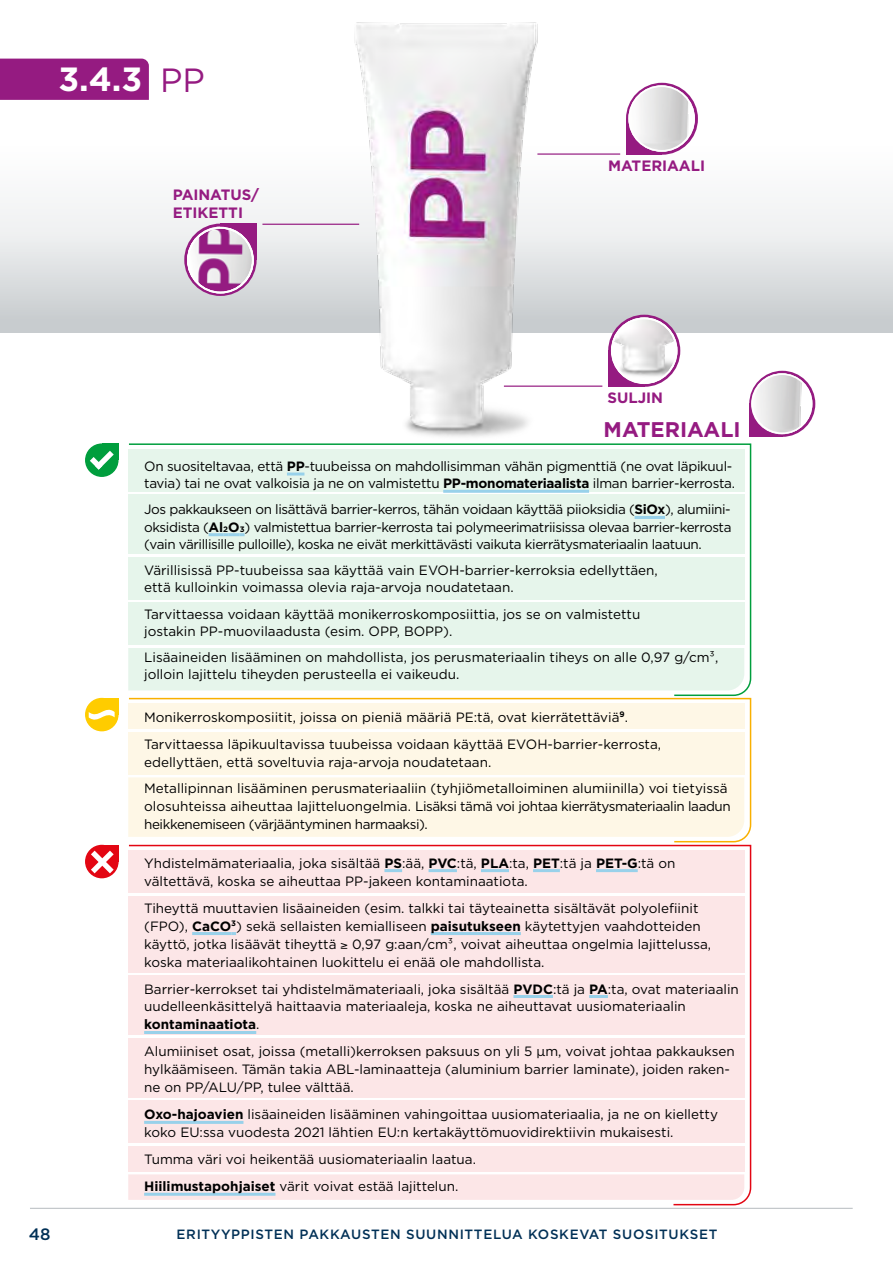
<style>
.page{position:relative;width:893px;height:1263px;background:#fff}
.page>*{position:absolute;margin:0;border:0;box-sizing:border-box;transform-origin:0 0}
.t1{font:700 33.6px "Gotham";color:#fff}
.t2{font:700 21.15px "Gotham";color:#951b81}
.t3{font:500 16.5px "Gotham";color:#003056}
.t4{font:700 15px/18px "Gotham";color:#951b81}
.t5{font:13.5px/18px "Gotham";color:#000}
.t6{font:13.5px/17.2px "Gotham";letter-spacing:-.03em;color:#000}
.t7{font:13.5px/17.2px "Gotham";letter-spacing:-.02em;color:#000}
.t8{font:500 13.5px "Gotham";letter-spacing:.05em;color:#003056}
.s1{font-weight:400;color:#951b81}
.s2{font-weight:700}
.s3{font-weight:700;font-size:7.8px}
</style>
<div class="page">
<div style="left:0;top:116px;width:893px;height:217px;background:linear-gradient(to bottom,#fff,#cbced2)"></div>
<hr style="left:537px;top:153px;width:83px;height:2px;background:#951b81">
<div style="left:626px;top:119px;width:36px;height:36px;background:#951b81"></div>
<svg style="left:627px;top:84px;width:69px;height:69px"></svg>
<div style="left:626px;top:83px;width:72px;height:72px;border:3px solid #951b81;border-radius:50%"></div>
<img style="left:628px;top:85px;width:67px;height:67px;border-radius:33px">
<div style="left:628px;top:85px;width:67px;height:67px;border:2px solid #fff;border-radius:50%"></div>
<hr style="left:504px;top:386px;width:98px;height:1px;background:#951b81">
<div style="left:608px;top:351px;width:36px;height:36px;background:#951b81"></div>
<div style="left:608px;top:315px;width:72px;height:72px;border:3px solid #951b81;border-radius:50%"></div>
<img style="left:611px;top:317px;width:66px;height:67px;border-radius:33px">
<div style="left:611px;top:317px;width:66px;height:67px;border:2px solid #fff;border-radius:50%"></div>
<img style="left:287px;top:22px;width:308px;height:415px">
<svg style="left:128px;top:697px;width:624px;height:146px;background:#fef6e5"></svg>
<svg style="left:128px;top:443px;width:624px;height:254px"></svg>
<div style="left:128px;top:449px;width:616px;height:42px;background:#e6f5eb"></div>
<div style="left:128px;top:557px;width:616px;height:42px;background:#e6f5eb"></div>
<div style="left:128px;top:648px;width:616px;height:42px;background:#e6f5eb"></div>
<div style="left:128px;top:602px;width:616px;height:43px;background:#e6f5eb"></div>
<div style="left:128px;top:494px;width:616px;height:60px;background:#e6f5eb"></div>
<svg style="left:128px;top:844px;width:624px;height:362px"></svg>
<div style="left:128px;top:850px;width:616px;height:43px;background:#fce6e7"></div>
<div style="left:128px;top:896px;width:616px;height:76px;background:#fce6e7"></div>
<div style="left:128px;top:975px;width:616px;height:60px;background:#fce6e7"></div>
<div style="left:128px;top:1100px;width:616px;height:43px;background:#fce6e7"></div>
<div style="left:128px;top:1174px;width:616px;height:26px;background:#fce6e7"></div>
<div style="left:128px;top:1146px;width:616px;height:25px;background:#fce6e7"></div>
<div style="left:128px;top:1038px;width:616px;height:59px;background:#fce6e7"></div>
<hr style="left:30px;top:1208px;width:823px;height:1px;background:#bec3c6">
<div style="left:102px;top:443px;width:17px;height:17px;background:#009e3d"></div>
<div style="left:86px;top:444px;width:32px;height:32px;background:#009e3d;border-radius:50%"></div>
<div style="left:85px;top:443px;width:34px;height:34px;border:1px solid #009e3d;border-radius:50%"></div>
<svg style="left:90px;top:451px;width:24px;height:19px"></svg>
<hr style="left:287px;top:472px;width:17px;height:3px;background:#98d1ea">
<hr style="left:443px;top:490px;width:146px;height:3px;background:#98d1ea">
<hr style="left:635px;top:516px;width:30px;height:3px;background:#98d1ea">
<hr style="left:209px;top:533px;width:14px;height:3px;background:#98d1ea">
<svg style="left:223px;top:533px;width:22px;height:3px"></svg>
<div style="left:749px;top:404px;width:33px;height:33px;background:#951b81"></div>
<div style="left:749px;top:371px;width:66px;height:66px;border:3px solid #951b81;border-radius:50%"></div>
<svg style="left:752px;top:373px;width:60px;height:61px"></svg>
<div style="left:752px;top:373px;width:60px;height:61px;border:2px solid #fff;border-radius:50%"></div>
<div style="left:0;top:59px;width:149px;height:41px;background:#951b81"></div>
<hr style="left:262px;top:224px;width:97px;height:1px;background:#951b81">
<div style="left:220px;top:224px;width:37px;height:36px;background:#951b81"></div>
<div style="left:184px;top:224px;width:73px;height:72px;border:3px solid #951b81;border-radius:50%"></div>
<img style="left:187px;top:227px;width:67px;height:66px;border-radius:33px">
<div style="left:187px;top:227px;width:67px;height:67px;border:2px solid #fff;border-radius:50%"></div>
<div style="left:102px;top:845px;width:17px;height:16px;background:#e30613"></div>
<div style="left:86px;top:845px;width:32px;height:32px;background:#e30613;border-radius:50%"></div>
<div style="left:85px;top:845px;width:34px;height:33px;border:1px solid #e30613;border-radius:50%"></div>
<svg style="left:91px;top:851px;width:23px;height:22px"></svg>
<hr style="left:384px;top:869px;width:18px;height:3px;background:#98d1ea">
<hr style="left:429px;top:869px;width:28px;height:3px;background:#98d1ea">
<hr style="left:481px;top:869px;width:28px;height:3px;background:#98d1ea">
<hr style="left:533px;top:869px;width:27px;height:3px;background:#98d1ea">
<hr style="left:596px;top:869px;width:42px;height:3px;background:#98d1ea">
<hr style="left:192px;top:932px;width:39px;height:3px;background:#98d1ea">
<svg style="left:231px;top:932px;width:5px;height:3px"></svg>
<hr style="left:431px;top:932px;width:90px;height:3px;background:#98d1ea">
<hr style="left:513px;top:995px;width:40px;height:3px;background:#98d1ea">
<hr style="left:589px;top:995px;width:19px;height:3px;background:#98d1ea">
<hr style="left:144px;top:1031px;width:112px;height:3px;background:#98d1ea">
<hr style="left:144px;top:1121px;width:99px;height:3px;background:#98d1ea">
<hr style="left:144px;top:1193px;width:131px;height:3px;background:#98d1ea">
<div style="left:102px;top:698px;width:17px;height:17px;background:#fc0"></div>
<div style="left:86px;top:699px;width:32px;height:32px;background:#fc0;border-radius:50%"></div>
<div style="left:85px;top:698px;width:34px;height:33px;border:1px solid #fc0;border-radius:50%"></div>
<svg style="left:89px;top:704px;width:26px;height:21px"></svg>
<h1 class="t1" style="left:58px;top:57px;width:148px">3.4.3 <span class="s1">PP</span></h1>
<p class="t4" style="left:173px;top:185px;width:88px">PAINATUS/<br>ETIKETTI</p>
<p class="t4" style="left:608px;top:157px;width:98px">MATERIAALI</p>
<p class="t3" style="left:29px;top:1223px;width:23px">48</p>
<p class="t4" style="left:607px;top:389px;width:57px">SULJIN</p>
<h2 class="t2" style="left:604px;top:416px;width:139px">MATERIAALI</h2>
<p class="t7" style="left:144px;top:457px;width:592px">On suositeltavaa, että <span class="s2">PP</span>-tuubeissa on mahdollisimman vähän pigmenttiä (ne ovat läpikuul&shy;tavia) tai ne ovat valkoisia ja ne on valmistettu <span class="s2">PP-monomateriaalista</span> ilman barrier-kerrosta.</p>
<p class="t6" style="left:144px;top:501px;width:589px">Jos pakkaukseen on lisättävä barrier-kerros, tähän voidaan käyttää piioksidia (<span class="s2">SiOx</span>), alumiini&shy;oksidista (<span class="s2">Al</span><span class="s3">2</span><span class="s2">O</span><span class="s3">3</span>) valmistettua barrier-kerrosta tai polymeerimatriisissa olevaa barrier-kerrosta (vain värillisille pulloille), koska ne eivät merkittävästi vaikuta kierrätysmateriaalin laatuun.</p>
<p class="t5" style="left:144px;top:561px;width:515px;line-height:17.2px">Värillisissä PP-tuubeissa saa käyttää vain EVOH-barrier-kerroksia edellyttäen, että kulloinkin voimassa olevia raja-arvoja noudatetaan.</p>
<p class="t5" style="left:144px;top:605px;width:498px;line-height:17.2px">Tarvittaessa voidaan käyttää monikerroskomposiittia, jos se on valmistettu jostakin PP-muovilaadusta (esim. OPP, BOPP).</p>
<p class="t5" style="left:144px;top:648px;width:576px;line-height:17.2px">Lisäaineiden lisääminen on mahdollista, jos perusmateriaalin tiheys on alle 0,97 g/cm³, jolloin lajittelu tiheyden perusteella ei vaikeudu.</p>
<p class="t5" style="left:144px;top:703px;width:519px;line-height:27px">Monikerroskomposiitit, joissa on pieniä määriä PE:tä, ovat kierrätettäviä<sup>9</sup>.<br>Tarvittaessa läpikuultavissa tuubeissa voidaan käyttää EVOH-barrier-kerrosta,</p>
<p class="t5" style="left:144px;top:748px;width:585px;line-height:27px">edellyttäen, että soveltuvia raja-arvoja noudatetaan.<br>Metallipinnan lisääminen perusmateriaaliin (tyhjiömetalloiminen alumiinilla) voi tietyissä</p>
<p class="t6" style="left:144px;top:797px;width:588px;line-height:18px">olosuhteissa aiheuttaa lajitteluongelmia. Lisäksi tämä voi johtaa kierrätysmateriaalin laadun heikkenemiseen (värjääntyminen harmaaksi).</p>
<p class="t5" style="left:144px;top:853px;width:533px">Yhdistelmämateriaalia, joka sisältää <span class="s2">PS</span>:ää, <span class="s2">PVC</span>:tä, <span class="s2">PLA</span>:ta, <span class="s2">PET</span>:tä ja <span class="s2">PET-G</span>:tä on vältettävä, koska se aiheuttaa PP-jakeen kontaminaatiota.</p>
<p class="t5" style="left:144px;top:898px;width:568px">Tiheyttä muuttavien lisäaineiden (esim. talkki tai täyteainetta sisältävät polyolefiinit (FPO), <span class="s2">CaCO</span><sup>3</sup>) sekä sellaisten kemialliseen <span class="s2">paisutukseen</span> käytettyjen vaahdotteiden käyttö, jotka lisäävät tiheyttä ≥ 0,97 g:aan/cm³, voivat aiheuttaa ongelmia lajittelussa, koska materiaalikohtainen luokittelu ei enää ole mahdollista.</p>
<p class="t5" style="left:144px;top:979px;width:596px">Barrier-kerrokset tai yhdistelmämateriaali, joka sisältää <span class="s2">PVDC</span>:tä ja <span class="s2">PA</span>:ta, ovat materiaalin uudelleenkäsittelyä haittaavia materiaaleja, koska ne aiheuttavat uusiomateriaalin <span class="s2">kontaminaatiota</span>.</p>
<p class="t5" style="left:144px;top:1042px;width:592px">Alumiiniset osat, joissa (metalli)kerroksen paksuus on yli 5 µm, voivat johtaa pakkauksen hylkäämiseen. Tämän takia ABL-laminaatteja (aluminium barrier laminate), joiden raken&shy;ne on PP/ALU/PP, tulee välttää.</p>
<p class="t5" style="left:144px;top:1105px;width:575px"><span class="s2">Oxo-hajoavien</span> lisäaineiden lisääminen vahingoittaa uusiomateriaalia, ja ne on kielletty koko EU:ssa vuodesta 2021 lähtien EU:n kertakäyttömuovidirektiivin mukaisesti.</p>
<p class="t5" style="left:144px;top:1146px;width:333px;line-height:27px">Tumma väri voi heikentää uusiomateriaalin laatua.<br><span class="s2">Hiilimustapohjaiset</span> värit voivat estää lajittelun.</p>
<p class="t8" style="left:177px;top:1225px;width:542px">ERITYYPPISTEN PAKKAUSTEN SUUNNITTELUA KOSKEVAT SUOSITUKSET</p>
</div>
